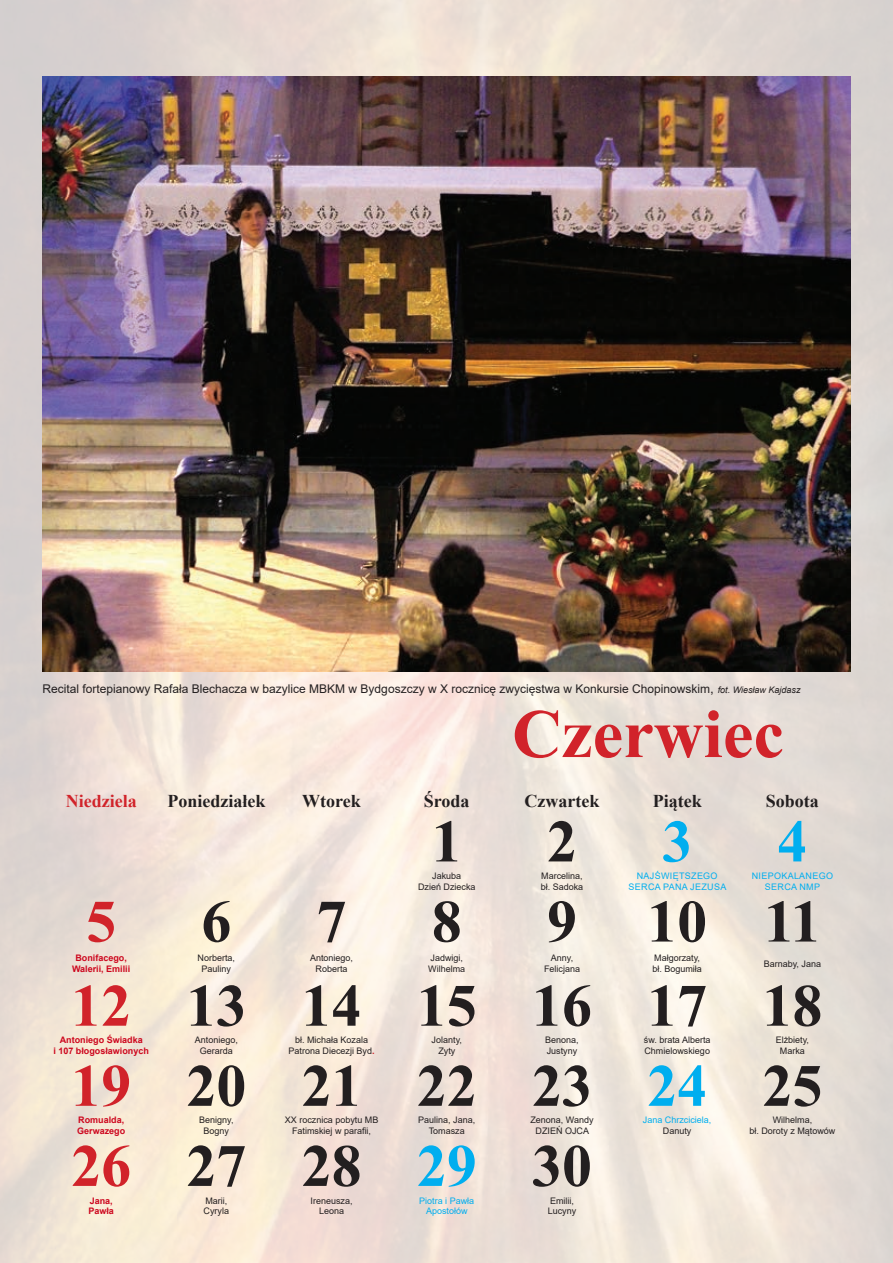
<style>
.page{position:relative;width:893px;height:1263px;background:#fff}
.page>*{position:absolute;margin:0;border:0;box-sizing:border-box;transform-origin:0 0}
.t1{font:700 69px "Times New Roman";color:#d1232a}
.t2{font:700 60px "Times New Roman";color:#231f20}
.t3{font:700 60px "Times New Roman";color:#00aeef}
.t4{font:700 60px "Times New Roman";color:#d1232a}
.t5{font:700 18px "Times New Roman";color:#231f20}
.t6{font:700 18px "Times New Roman";color:#d1232a}
.t7{font:12px "Arial";color:#231f20}
.t8{font:9px/10.8px "Arial";color:#231f20;text-align:center}
.t9{font:700 9px/10.8px "Arial";color:#cd071e;text-align:center}
.t10{font:9px/10.8px "Arial";color:#00aeef}
.s1{font-size:13.5px}
.s2{font-style:italic;font-size:9px}
.s3{color:#d1232a}
.s4{font-weight:700;color:#d1232a}
.s5{color:#00aeef}
</style>
<div class="page">
<img style="left:0;top:0;width:893px;height:1263px">
<img style="left:43px;top:77px;width:807px;height:595px">
<h3 class="t7" style="left:43px;top:680px;width:760px">Recital fortepianowy Rafała Blechacza w bazylice MBKM w Bydgoszczy w X rocznicę zwycięstwa w Konkursie Chopinowskim<span class="s1">,</span> <span class="s2">fot. Wiesław Kajdasz</span></h3>
<h1 class="t1" style="left:512px;top:684px;width:273px">Czerwiec</h1>
<h3 class="t6" style="left:66px;top:788px;width:72px">Niedziela</h3>
<h3 class="t5" style="left:167px;top:788px;width:100px">Poniedziałek</h3>
<h3 class="t5" style="left:302px;top:788px;width:60px">Wtorek</h3>
<h3 class="t5" style="left:424px;top:788px;width:47px">Środa</h3>
<h3 class="t5" style="left:524px;top:788px;width:76px">Czwartek</h3>
<h3 class="t5" style="left:653px;top:788px;width:50px">Piątek</h3>
<h3 class="t5" style="left:766px;top:788px;width:55px">Sobota</h3>
<h2 class="t2" style="left:432px;top:798px;width:31px">1</h2>
<h2 class="t2" style="left:547px;top:798px;width:31px">2</h2>
<h2 class="t3" style="left:662px;top:798px;width:31px">3</h2>
<h2 class="t3" style="left:777px;top:798px;width:31px">4</h2>
<p class="t8" style="left:418px;top:870px;width:59px">Jakuba<br>Dzień Dziecka</p>
<p class="t8" style="left:541px;top:870px;width:44px;text-align:left">Marcelina, bł. Sadoka</p>
<p class="t10" style="left:629px;top:870px;width:22px;text-indent:8px">Najświętszego<br>Serca</p>
<p class="t10" style="left:752px;top:870px;width:14px">Niepokalanego</p>
<p class="t10" style="left:765px;top:881px;width:13px">Serca</p>
<p class="t10" style="left:799px;top:881px;width:22px">NMP</p>
<p class="t10" style="left:663px;top:881px;width:12px">Pana</p>
<p class="t10" style="left:690px;top:881px;width:12px">Jezusa</p>
<h2 class="t4" style="left:86px;top:878px;width:32px">5</h2>
<h2 class="t2" style="left:201px;top:878px;width:31px">6</h2>
<h2 class="t2" style="left:317px;top:878px;width:31px">7</h2>
<h2 class="t2" style="left:432px;top:878px;width:31px">8</h2>
<h2 class="t2" style="left:547px;top:878px;width:275px">9 10 11</h2>
<p class="t9" style="left:72px;top:953px;width:60px">Bonifacego,<br>Walerii, Emilii</p>
<p class="t8" style="left:198px;top:952px;width:39px">Norberta,<br>Pauliny</p>
<p class="t8" style="left:310px;top:952px;width:45px">Antoniego,<br>Roberta</p>
<p class="t8" style="left:428px;top:952px;width:38px;text-align:left">Jadwigi,<br>Wilhelma</p>
<p class="t8" style="left:544px;top:952px;width:38px">Anny,<br>Felicjana</p>
<p class="t8" style="left:652px;top:952px;width:51px;text-align:left">Małgorzaty, bł. Bogumiła</p>
<p class="t8" style="left:764px;top:958px;width:59px">Barnaby, Jana</p>
<h2 class="t2" style="left:71px;top:962px;width:753px"><span class="s3">12</span> 13 14 15 16 17 18</h2>
<p class="t9" style="left:53px;top:1035px;width:97px">Antoniego Świadka<br>i 107 błogosławionych</p>
<p class="t8" style="left:195px;top:1035px;width:45px">Antoniego,<br>Gerarda</p>
<p class="t8" style="left:289px;top:1035px;width:88px">bł. Michała Kozala<br>Patrona Diecezji Byd<span class="s4">.</span></p>
<p class="t8" style="left:432px;top:1035px;width:32px">Jolanty,<br>Zyty</p>
<p class="t8" style="left:545px;top:1035px;width:35px;text-align:left">Benona,<br>Justyny</p>
<p class="t8" style="left:644px;top:1035px;width:68px;text-align:left">św. brata Alberta<br>Chmielowskiego</p>
<p class="t8" style="left:776px;top:1035px;width:35px">Elżbiety,<br>Marka</p>
<h2 class="t2" style="left:71px;top:1042px;width:753px"><span class="s3">19</span> 20 21 22 23 <span class="s5">24</span> 25</h2>
<p class="t9" style="left:77px;top:1115px;width:50px;text-align:left">Romualda,<br>Gerwazego</p>
<p class="t8" style="left:199px;top:1115px;width:36px">Benigny,<br>Bogny</p>
<p class="t8" style="left:285px;top:1115px;width:95px">XX rocznica pobytu MB<br>Fatimskiej w parafii,</p>
<p class="t8" style="left:418px;top:1115px;width:59px">Paulina, Jana,<br>Tomasza</p>
<p class="t8" style="left:530px;top:1115px;width:65px">Zenona, Wandy<br>DZIEŃ OJCA</p>
<p class="t10" style="left:643px;top:1115px;width:70px">Jana Chrzciciela,</p>
<p class="t8" style="left:663px;top:1125px;width:30px">Danuty</p>
<p class="t8" style="left:749px;top:1115px;width:88px">Wilhelma,<br>bł. Doroty z Mątowów</p>
<h2 class="t2" style="left:71px;top:1122px;width:522px"><span class="s3">26</span> 27 28 <span class="s5">29</span> 30</h2>
<p class="t9" style="left:88px;top:1195px;width:27px;text-align:left">Jana,<br>Pawła</p>
<p class="t8" style="left:204px;top:1195px;width:27px;text-align:left">Marii,<br>Cyryla</p>
<p class="t8" style="left:311px;top:1195px;width:44px">Ireneusza,<br>Leona</p>
<p class="t10" style="left:419px;top:1195px;width:57px;text-align:center">Piotra i Pawła<br>Apostołów</p>
<p class="t8" style="left:548px;top:1195px;width:30px;text-align:left">Emilii,<br>Lucyny</p>
</div>
